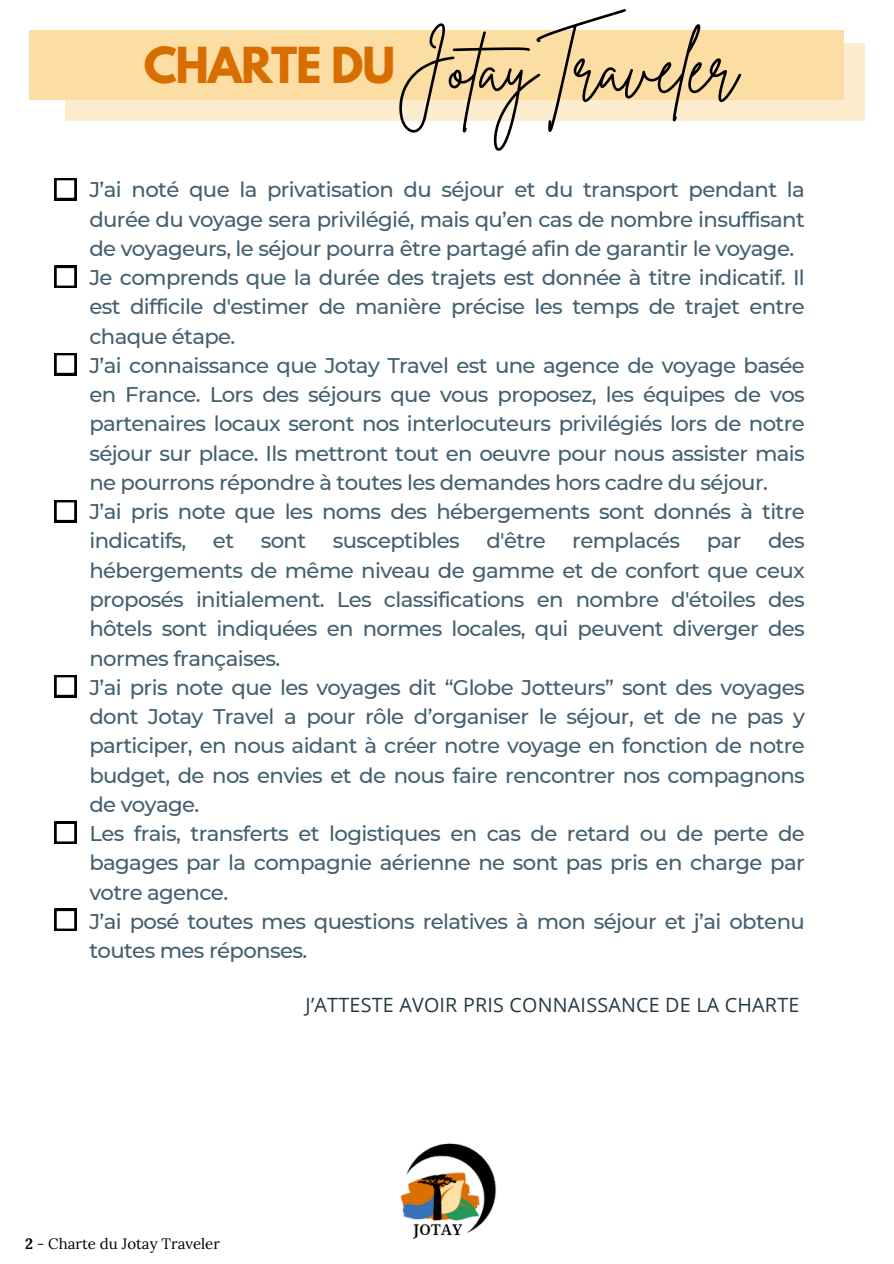
<style>
.page{position:relative;width:894px;height:1264px;background:#fff}
.page>*{position:absolute;margin:0;border:0;box-sizing:border-box;transform-origin:0 0}
.t1{font:68.7px "Brittany Signature";color:#000}
.t2{font:700 43.95px "League Spartan";letter-spacing:-.03em;color:#d86e01}
.t3{font:500 21.15px/29.2px "Montserrat";letter-spacing:-.03em;color:#436070}
.t4{font:19.65px "Open Sans";letter-spacing:.015em;color:#253944}
.t5{font:15px "Lora";color:#000}
.s1{font-weight:700}
</style>
<div class="page">
<img style="left:400px;top:1143px;width:97px;height:96px">
<div style="left:65px;top:43px;width:799px;height:78px;background:#fdeccd"></div>
<div style="left:29px;top:30px;width:814px;height:69px;background:#fcdea4"></div>
<svg style="left:54px;top:178px;width:22px;height:22px"></svg>
<svg style="left:54px;top:266px;width:22px;height:22px"></svg>
<svg style="left:54px;top:353px;width:22px;height:22px"></svg>
<svg style="left:54px;top:500px;width:22px;height:22px"></svg>
<svg style="left:54px;top:675px;width:22px;height:22px"></svg>
<svg style="left:54px;top:821px;width:22px;height:22px"></svg>
<svg style="left:54px;top:908px;width:22px;height:22px"></svg>
<p class="t1" style="left:396px;top:24px;width:343px">JotayTraveler</p>
<p class="t2" style="left:144px;top:43px;width:253px">CHARTE DU</p>
<h2 class="t3" style="left:89px;top:175px;width:716px">J’ai noté que la privatisation du séjour et du transport pendant la durée du voyage sera privilégié, mais qu’en cas de nombre insuffisant de voyageurs, le séjour pourra être partagé afin de garantir le voyage.<br>Je comprends que la durée des trajets est donnée à titre indicatif. Il est difficile d'estimer de manière précise les temps de trajet entre chaque étape.<br>J’ai connaissance que Jotay Travel est une agence de voyage basée en France. Lors des séjours que vous proposez, les équipes de vos partenaires locaux seront nos interlocuteurs privilégiés lors de notre séjour sur place. Ils mettront tout en oeuvre pour nous assister mais ne pourrons répondre à toutes les demandes hors cadre du séjour.<br>J’ai pris note que les noms des hébergements sont donnés à titre indicatifs,</h2>
<h2 class="t3" style="left:213px;top:526px;width:23px">et</h2>
<h2 class="t3" style="left:260px;top:526px;width:47px">sont</h2>
<h2 class="t3" style="left:332px;top:526px;width:129px">susceptibles</h2>
<h2 class="t3" style="left:486px;top:526px;width:61px">d'être</h2>
<h2 class="t3" style="left:572px;top:526px;width:109px">remplacés</h2>
<h2 class="t3" style="left:706px;top:526px;width:36px">par</h2>
<h2 class="t3" style="left:89px;top:526px;width:716px;text-indent:678px">des hébergements de même niveau de gamme et de confort que ceux proposés initialement. Les classifications en nombre d'étoiles des hôtels sont indiquées en normes locales, qui peuvent diverger des normes françaises.<br>J’ai pris note que les voyages dit “Globe Jotteurs” sont des voyages dont Jotay Travel a pour rôle d’organiser le séjour, et de ne pas y participer, en nous aidant à créer notre voyage en fonction de notre budget, de nos envies et de nous faire rencontrer nos compagnons de voyage.<br>Les frais, transferts et logistiques en cas de retard ou de perte de bagages par la compagnie aérienne ne sont pas pris en charge par votre agence.<br>J’ai posé toutes mes questions relatives à mon séjour et j’ai obtenu toutes mes réponses.</h2>
<p class="t4" style="left:305px;top:990px;width:495px">J’ATTESTE AVOIR PRIS CONNAISSANCE DE LA CHARTE</p>
<p class="t5" style="left:25px;top:1233px;width:196px"><span class="s1">2</span> - Charte du Jotay Traveler</p>
</div>
